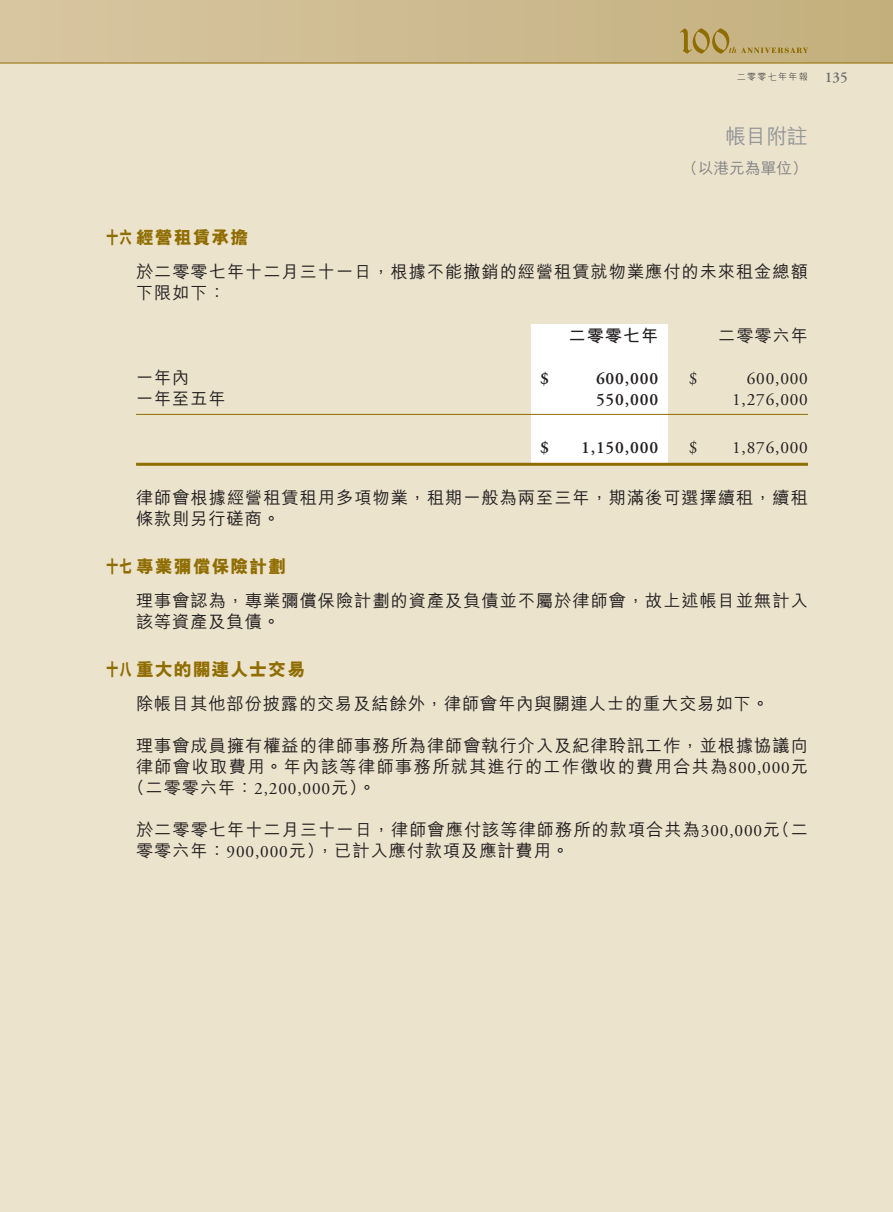
<style>
.page{position:relative;width:893px;height:1212px;background:#ece3cd}
.page>*{position:absolute;margin:0;border:0;box-sizing:border-box;transform-origin:0 0}
.t1{font:500 21px "M Hei HK";color:#939598}
.t2{font:800 18px "M Hei HK";letter-spacing:.05em;color:#906d00;scale:.7 1}
.t3{font:500 17.25px/21px "M Hei HK";letter-spacing:.055em;color:#231f20}
.t4{font:500 17.25px "M Hei HK";letter-spacing:.075em;color:#231f20}
.t5{font:17.25px "Adobe Garamond Pro";letter-spacing:.05em;color:#231f20}
.t6{font:600 17.25px "Adobe Garamond Pro";letter-spacing:.05em;color:#231f20}
.t7{font:700 17.25px "M Hei HK";letter-spacing:.05em;color:#231f20}
.t8{font:500 15.75px "M Hei HK";color:#808285}
.t9{font:300 9px "M Hei HK";letter-spacing:.15em;color:#231f20}
.s1{font-family:"Adobe Garamond Pro";font-weight:600;font-size:15px;color:#6c6d70}
.s2{font-family:"Adobe Garamond Pro";font-weight:400}
</style>
<div class="page">
<div style="left:0;top:0;width:893px;height:63px;background:linear-gradient(to right,#d8c6a2,#c3af7d)"></div>
<svg style="left:680px;top:28px;width:128px;height:26px;background:#bca66b"></svg>
<hr style="left:0;top:63px;width:893px;height:1px;background:#906d00">
<div style="left:531px;top:324px;width:137px;height:139px;background:#fff"></div>
<hr style="left:136px;top:414px;width:672px;height:1px;background:#906d00">
<hr style="left:136px;top:463px;width:672px;height:3px;background:#906d00">
<p class="t9" style="left:737px;top:71px;width:113px">二零零七年年報 <span class="s1">135</span></p>
<p class="t1" style="left:725px;top:121px;width:84px">帳目附註</p>
<p class="t8" style="left:682px;top:157px;width:127px">（以港元為單位）</p>
<p class="t2" style="left:106px;top:225px;width:204px">十六經營租賃承擔</p>
<p class="t3" style="left:136px;top:260px;width:673px">於二零零七年十二月三十一日，根據不能撤銷的經營租賃就物業應付的未來租金總額下限如下：</p>
<p class="t7" style="left:569px;top:323px;width:91px">二零零七年</p>
<p class="t3" style="left:718px;top:324px;width:91px">二零零六年</p>
<p class="t3" style="left:136px;top:366px;width:55px">一年內</p>
<p class="t6" style="left:540px;top:369px;width:10px">$</p>
<p class="t6" style="left:596px;top:369px;width:64px">600,000</p>
<p class="t5" style="left:689px;top:368px;width:10px">$</p>
<p class="t5" style="left:747px;top:368px;width:63px">600,000</p>
<p class="t3" style="left:136px;top:387px;width:91px">一年至五年</p>
<p class="t6" style="left:596px;top:390px;width:64px">550,000</p>
<p class="t5" style="left:732px;top:389px;width:77px">1,276,000</p>
<p class="t6" style="left:540px;top:438px;width:10px">$</p>
<p class="t6" style="left:581px;top:438px;width:79px">1,150,000</p>
<p class="t5" style="left:689px;top:437px;width:10px">$</p>
<p class="t5" style="left:732px;top:437px;width:77px">1,876,000</p>
<p class="t3" style="left:136px;top:486px;width:673px">律師會根據經營租賃租用多項物業，租期一般為兩至三年，期滿後可選擇續租，續租條款則另行磋商。</p>
<p class="t2" style="left:106px;top:555px;width:258px">十七專業彌償保險計劃</p>
<p class="t3" style="left:136px;top:589px;width:673px">理事會認為，專業彌償保險計劃的資產及負債並不屬於律師會，故上述帳目並無計入該等資產及負債。</p>
<p class="t2" style="left:106px;top:657px;width:285px">十八重大的關連人士交易</p>
<p class="t3" style="left:136px;top:692px;width:635px">除帳目其他部份披露的交易及結餘外，律師會年內與關連人士的重大交易如下。</p>
<p class="t3" style="left:136px;top:734px;width:673px">理事會成員擁有權益的律師事務所為律師會執行介入及紀律聆訊工作，並根據協議向</p>
<p class="t4" style="left:136px;top:754px;width:673px">律師會收取費用。年內該等律師事務所就其進行的工作徵收的費用合共為<span class="s2">800,000</span>元</p>
<p class="t3" style="left:127px;top:776px;width:250px">（二零零六年：<span class="s2">2,200,000</span>元）。</p>
<p class="t3" style="left:136px;top:818px;width:673px">於二零零七年十二月三十一日，律師會應付該等律師務所的款項合共為<span class="s2">300,000</span>元（二零零六年：<span class="s2">900,000</span>元），已計入應付款項及應計費用。</p>
</div>
